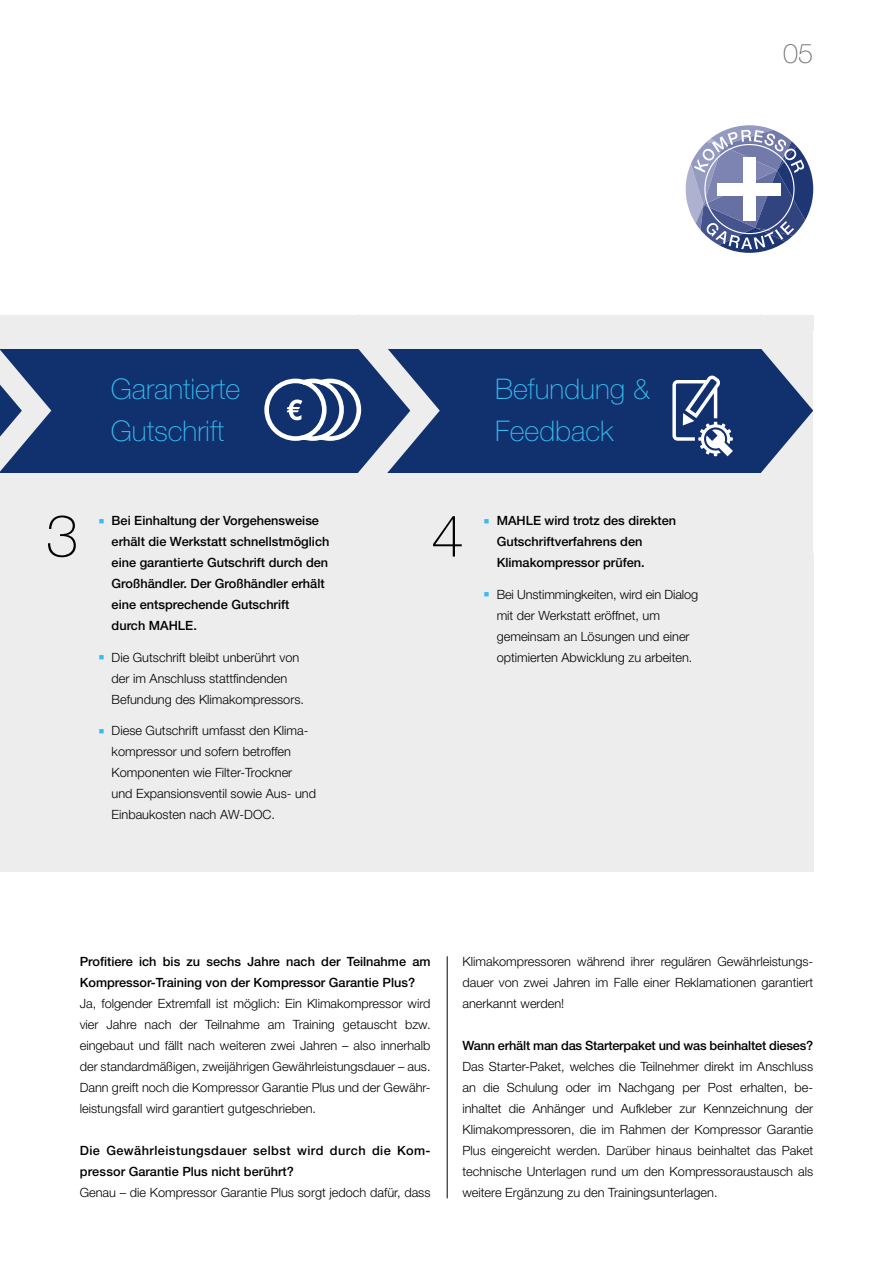
<style>
.page{position:relative;width:893px;height:1263px;background:#fff}
.page>*{position:absolute;margin:0;border:0;box-sizing:border-box;transform-origin:0 0}
.t1{font:100 58.5px "Helvetica Neue LT Std";color:#000}
.t2{font:100 28.5px/42px "Helvetica Neue LT Std";color:#36bcee}
.t3{font:100 27px "Helvetica Neue LT Std";color:#706f6f}
.t4{font:300 12.75px/21px "Helvetica Neue LT Std";color:#000;text-align:justify}
.t5{font:500 12.75px/21px "Helvetica Neue LT Std";color:#000}
.t6{font:500 12.75px/21px "Helvetica Neue LT Std";letter-spacing:.03em;color:#000}
.s1{color:#36bcee}
</style>
<div class="page">
<hr style="left:447px;top:956px;width:1px;height:242px;background:#000">
<div style="left:0;top:315px;width:813px;height:557px;background:#ededed"></div>
<div style="left:0;top:349px;width:812px;height:123px;background:#11306e"></div>
<svg style="left:0;top:350px;width:66px;height:123px"></svg>
<svg style="left:672px;top:314px;width:142px;height:159px"></svg>
<div style="left:813px;top:332px;width:67px;height:221px;background:#fff"></div>
<svg style="left:262px;top:314px;width:192px;height:159px"></svg>
<svg style="left:686px;top:125px;width:127px;height:128px"></svg>
<h3 class="t3" style="left:783px;top:38px;width:31px">05</h3>
<h2 class="t2" style="left:111px;top:368px;width:131px">Garantierte<br>Gutschrift</h2>
<h2 class="t2" style="left:495px;top:368px;width:156px">Befundung &amp;<br>Feedback</h2>
<h1 class="t1" style="left:46px;top:502px;width:34px">3</h1>
<h1 class="t1" style="left:431px;top:502px;width:34px">4</h1>
<p class="t5" style="left:112px;top:510px;width:219px;text-indent:-13px"><span class="s1">■</span> Bei Einhaltung der Vorgehensweise erhält die Werkstatt schnellstmöglich eine garantierte Gutschrift durch den Großhändler. Der Großhändler erhält eine entsprechende Gutschrift<br>durch MAHLE.</p>
<p class="t4" style="left:112px;top:646px;width:194px;text-align:left;text-indent:-13px"><span class="s1">■</span> Die Gutschrift bleibt unberührt von der im Anschluss stattfindenden<br>Befundung des Klimakompressors.</p>
<p class="t4" style="left:112px;top:720px;width:206px;text-align:left;text-indent:-13px"><span class="s1">■</span> Diese Gutschrift umfasst den Klima&shy;kompressor und sofern betroffen Komponenten wie Filter-Trockner und Expansionsventil sowie Aus- und Einbaukosten nach AW-DOC.</p>
<p class="t5" style="left:497px;top:510px;width:181px;text-indent:-13px"><span class="s1">■</span> MAHLE wird trotz des direkten<br>Gutschriftverfahrens den<br>Klimakompressor prüfen.</p>
<p class="t4" style="left:497px;top:583px;width:203px;text-align:left;text-indent:-13px"><span class="s1">■</span> Bei Unstimmingkeiten, wird ein Dialog mit der Werkstatt eröffnet, um gemeinsam an Lösungen und einer optimierten Abwicklung zu arbeiten.</p>
<p class="t5" style="left:80px;top:951px;width:352px">Profitiere ich bis zu sechs Jahre nach der Teilnahme am<br>Kompressor-Training von der Kompressor Garantie Plus?</p>
<p class="t4" style="left:80px;top:993px;width:352px">Ja, folgender Extremfall ist möglich: Ein Klimakompressor wird vier Jahre nach der Teilnahme am Training getauscht bzw. eingebaut und fällt nach weiteren zwei Jahren – also innerhalb der standardmäßigen, zweijährigen Gewährleistungsdauer – aus.<br>Dann greift noch die Kompressor Garantie Plus und der Gewähr&shy;leistungsfall wird garantiert gutgeschrieben.</p>
<p class="t6" style="left:80px;top:1140px;width:352px">Die Gewährleistungsdauer selbst wird durch die Kom&shy;pressor Garantie Plus nicht berührt?</p>
<p class="t4" style="left:80px;top:1182px;width:352px">Genau – die Kompressor Garantie Plus sorgt jedoch dafür, dass</p>
<p class="t4" style="left:462px;top:951px;width:352px">Klimakompressoren während ihrer regulären Gewährleistungs&shy;dauer von zwei Jahren im Falle einer Reklamationen garantiert anerkannt werden!</p>
<p class="t5" style="left:462px;top:1035px;width:352px">Wann erhält man das Starterpaket und was beinhaltet dieses?</p>
<p class="t4" style="left:462px;top:1056px;width:352px">Das Starter-Paket, welches die Teilnehmer direkt im Anschluss an die Schulung oder im Nachgang per Post erhalten, be&shy;inhaltet die Anhänger und Aufkleber zur Kennzeichnung der Klimakompressoren, die im Rahmen der Kompressor Garantie Plus eingereicht werden. Darüber hinaus beinhaltet das Paket technische Unterlagen rund um den Kompressoraustausch als weitere Ergänzung zu den Trainingsunterlagen.</p>
</div>
